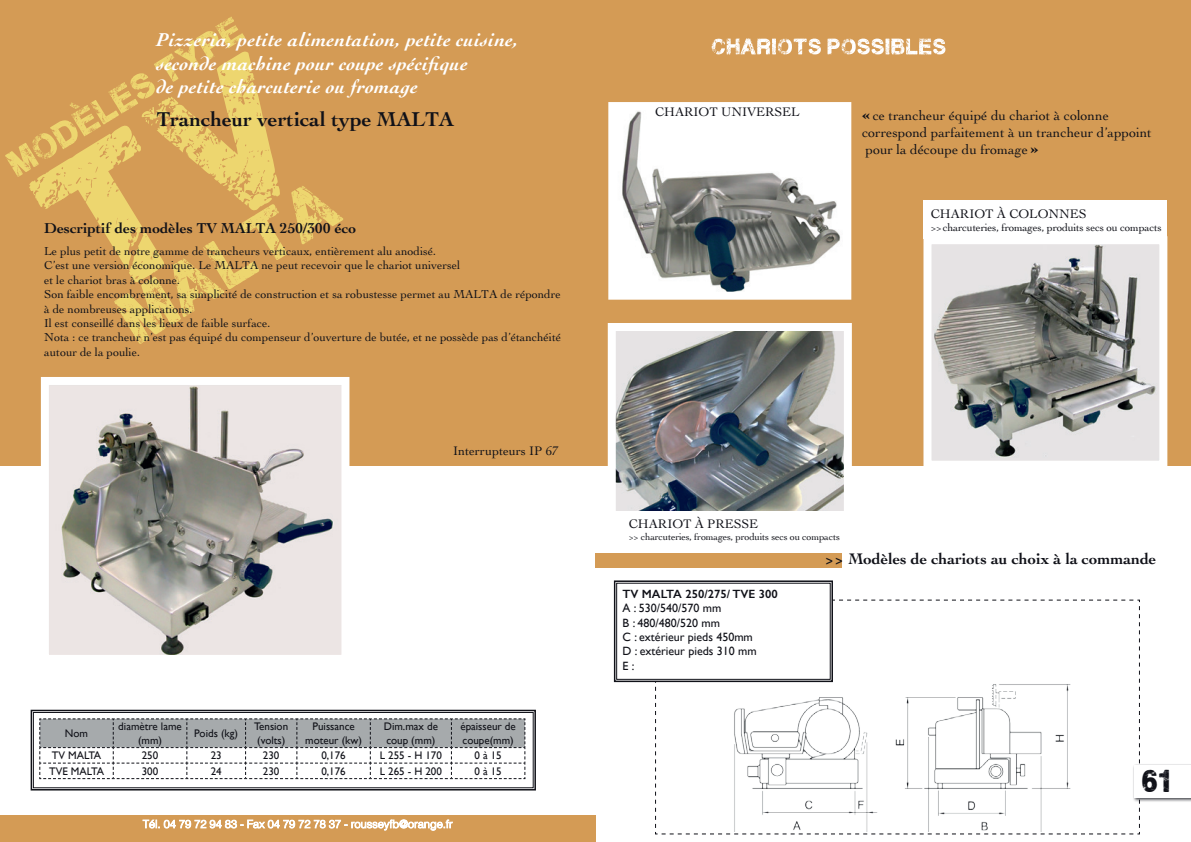
<style>
.page{position:relative;width:1191px;height:842px;background:#fff}
.page>*{position:absolute;margin:0;border:0;box-sizing:border-box;transform-origin:0 0}
.t1{font:25.4px "Plane Crash";color:#101118}
.t2{font:700 21px "Cochin";color:#101118}
.t3{font:italic 700 19.5px/23.4px "Cochin";letter-spacing:.02em;color:#fff}
.t4{font:700 16px "Cochin";color:#101118}
.t5{font:700 15px "Cochin";color:#101118}
.t6{font:14px/16.8px "Cochin";color:#101118}
.t7{font:13px "Cochin";color:#101118}
.t8{font:12px/14.4px "Cochin";color:#101118}
.t9{font:12px/14.4px "Gill Sans";color:#101118}
.t10{font:600 12px "Gill Sans";color:#101118}
.t11{font:11px/13.2px "Gill Sans";color:#101118}
.t12{font:11px "Cochin";letter-spacing:-.015em;color:#101118}
.t13{font:10px "Cochin";letter-spacing:-.015em;color:#101118}
.s1{font-weight:700;font-size:20px}
</style>
<div class="page">
<div style="left:0;top:0;width:1191px;height:465px;background:#d49b55"></div>
<div style="left:923px;top:201px;width:244px;height:38px;background:#fff"></div>
<img style="left:50px;top:386px;width:290px;height:268px">
<div style="left:41px;top:377px;width:308px;height:286px;border:8px solid #fff"></div>
<svg style="left:30px;top:709px;width:506px;height:82px"></svg>
<div style="left:33px;top:712px;width:500px;height:76px;border:1px solid #101118"></div>
<img style="left:617px;top:332px;width:226px;height:178px">
<div style="left:608px;top:323px;width:244px;height:196px;border:8px solid #fff"></div>
<img style="left:932px;top:245px;width:226px;height:215px">
<div style="left:923px;top:236px;width:244px;height:233px;border:8px solid #fff"></div>
<img style="left:617px;top:111px;width:225px;height:180px">
<div style="left:608px;top:102px;width:243px;height:198px;border:8px solid #fff"></div>
<svg style="left:613px;top:580px;width:527px;height:254px"></svg>
<div style="left:616px;top:583px;width:214px;height:97px;border:1px solid #101118"></div>
<div style="left:595px;top:553px;width:247px;height:15px;background:#d49b55"></div>
<div style="left:0;top:815px;width:595px;height:27px;background:#d49b55"></div>
<svg style="left:143px;top:819px;width:309px;height:11px"></svg>
<svg style="left:29px;top:51px;width:249px;height:197px"></svg>
<svg style="left:5px;top:17px;width:240px;height:160px"></svg>
<svg style="left:114px;top:185px;width:229px;height:159px"></svg>
<svg style="left:711px;top:39px;width:234px;height:15px"></svg>
<div style="left:1132px;top:763px;width:59px;height:39px;background:#101118;opacity:.75"></div>
<div style="left:1134px;top:765px;width:57px;height:33px;background:#fff"></div>
<h3 class="t3" style="left:157px;top:28px;width:363px">Pizzeria, petite alimentation, petite cuisine, seconde machine pour coupe spécifique<br>de petite charcuterie ou fromage</h3>
<h2 class="t2" style="left:157px;top:107px;width:299px">Trancheur vertical type MALTA</h2>
<p class="t5" style="left:44px;top:219px;width:313px">Descriptif des modèles TV MALTA 250/300 éco</p>
<p class="t8" style="left:44px;top:244px;width:518px">Le plus petit de notre gamme de trancheurs verticaux, entièrement alu anodisé.<br>C’est une version économique. Le MALTA ne peut recevoir que le chariot universel<br>et le chariot bras à colonne.<br>Son faible encombrement, sa simplicité de construction et sa robustesse permet au MALTA de répondre à de nombreuses applications.<br>Il est conseillé dans les lieux de faible surface.<br>Nota : ce trancheur n’est pas équipé du compenseur d’ouverture de butée, et ne possède pas d’étanchéité autour de la poulie.</p>
<p class="t7" style="left:453px;top:443px;width:107px">Interrupteurs IP 67</p>
<p class="t11" style="left:65px;top:727px;width:25px">Nom</p>
<p class="t11" style="left:118px;top:720px;width:65px;text-align:center">diamètre lame (mm)</p>
<p class="t11" style="left:194px;top:727px;width:45px">Poids (kg)</p>
<p class="t11" style="left:254px;top:720px;width:35px">Tension (volts)</p>
<p class="t11" style="left:305px;top:720px;width:58px;text-align:center">Puissance moteur (kw)</p>
<p class="t11" style="left:384px;top:720px;width:56px">Dim.max de coup (mm)</p>
<p class="t11" style="left:460px;top:720px;width:57px">épaisseur de coupe(mm)</p>
<p class="t11" style="left:52px;top:749px;width:51px">TV MALTA</p>
<p class="t11" style="left:142px;top:749px;width:18px">250</p>
<p class="t11" style="left:211px;top:749px;width:12px">23</p>
<p class="t11" style="left:263px;top:749px;width:18px">230</p>
<p class="t11" style="left:321px;top:749px;width:26px">0,176</p>
<p class="t11" style="left:380px;top:749px;width:64px">L 255 - H 170</p>
<p class="t11" style="left:474px;top:749px;width:29px">0 à 15</p>
<p class="t11" style="left:49px;top:764px;width:56px">TVE MALTA</p>
<p class="t11" style="left:142px;top:764px;width:18px">300</p>
<p class="t11" style="left:211px;top:764px;width:12px">24</p>
<p class="t11" style="left:263px;top:764px;width:18px">230</p>
<p class="t11" style="left:321px;top:764px;width:26px">0,176</p>
<p class="t11" style="left:380px;top:764px;width:64px">L 265 - H 200</p>
<p class="t11" style="left:474px;top:764px;width:29px">0 à 15</p>
<p class="t7" style="left:655px;top:104px;width:146px">CHARIOT UNIVERSEL</p>
<p class="t6" style="left:862px;top:107px;width:291px"><span class="s1">«</span>ce trancheur équipé du chariot à colonne correspond parfaitement à un trancheur d’appoint pour la découpe du fromage <span class="s1">»</span></p>
<p class="t7" style="left:930px;top:206px;width:157px">CHARIOT À COLONNES</p>
<p class="t12" style="left:930px;top:221px;width:232px">&gt;&gt;charcuteries, fromages, produits secs ou compacts</p>
<p class="t7" style="left:629px;top:516px;width:131px">CHARIOT À PRESSE</p>
<p class="t13" style="left:629px;top:531px;width:213px">&gt;&gt; charcuteries, fromages, produits secs ou compacts</p>
<p class="t10" style="left:622px;top:586px;width:157px">TV MALTA 250/275/ TVE 300</p>
<p class="t9" style="left:622px;top:601px;width:136px">A : 530/540/570 mm<br>B : 480/480/520 mm<br>C : extérieur pieds 450mm<br>D : extérieur pieds 310 mm<br>E :</p>
<h3 class="t4" style="left:825px;top:549px;width:333px">&gt;&gt; Modèles de chariots au choix à la commande</h3>
<h1 class="t1" style="left:1141px;top:770px;width:31px">61</h1>
</div>
